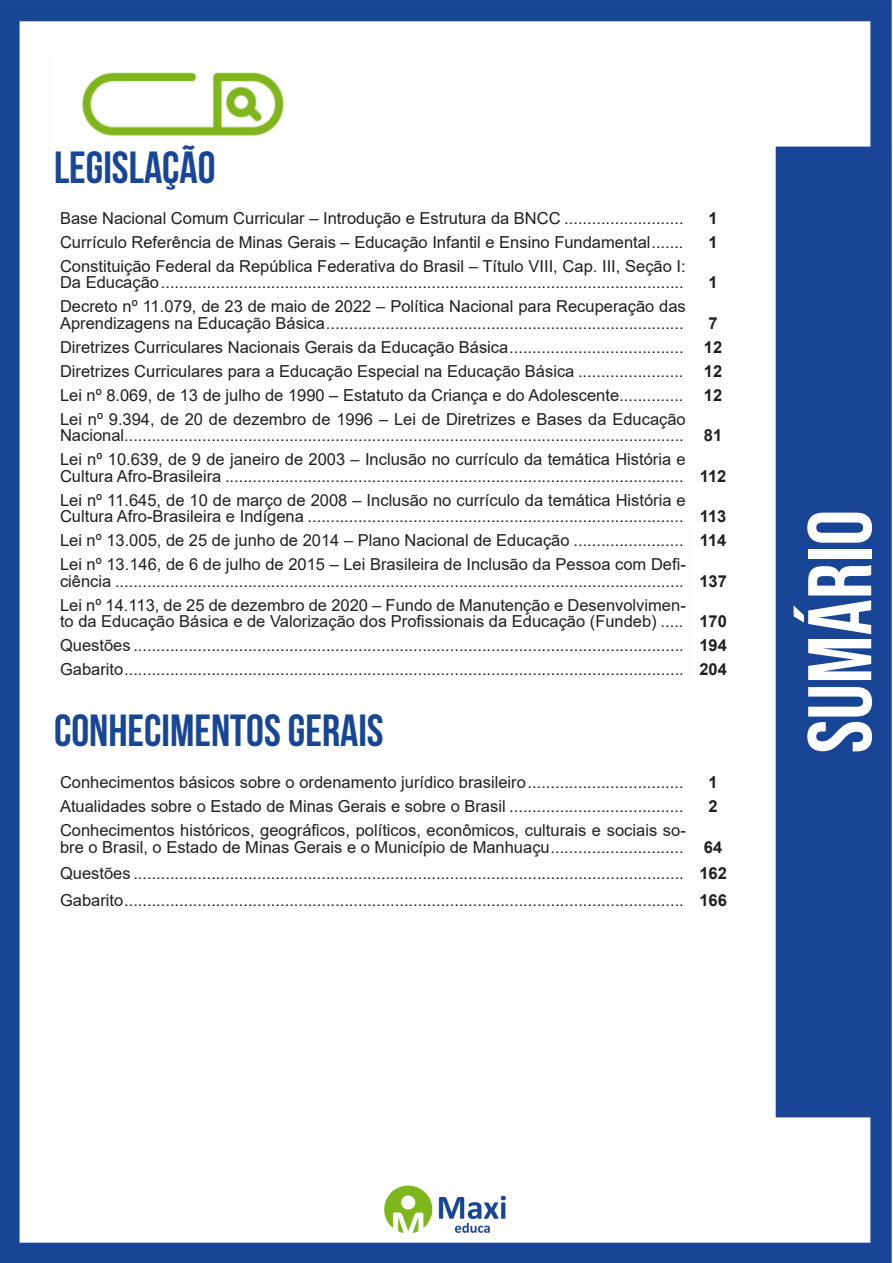
<style>
.page{position:relative;width:893px;height:1263px;background:#fff}
.page>*{position:absolute;margin:0;border:0;box-sizing:border-box;transform-origin:0 0}
.t1{font:90px "Bebas Neue";color:#fff}
.t2{font:700 45px "Bebas Neue";color:#184696}
.ALTERNATIVAS{font:16.5px/16.5px "Arial";color:#231f20}
.INDICE{font:700 16.5px "Arial";color:#231f20}
</style>
<div class="page">
<img style="left:0;top:0;width:892px;height:1263px">
<div style="left:53px;top:55px;width:317px;height:121px;background:#fff"></div>
<img style="left:82px;top:72px;width:201px;height:64px">
<svg style="left:692px;top:528px;width:42px;height:153px"></svg>
<p class="t2" style="left:54px;top:142px;width:163px">LEGISLAÇÃO</p>
<p class="ALTERNATIVAS" style="left:60px;top:209px;width:625px">Base Nacional Comum Curricular – Introdução e Estrutura da BNCC ..........................</p>
<p class="INDICE" style="left:708px;top:206px;width:11px">1</p>
<p class="ALTERNATIVAS" style="left:60px;top:233px;width:625px">Currículo Referência de Minas Gerais – Educação Infantil e Ensino Fundamental.......</p>
<p class="INDICE" style="left:708px;top:230px;width:11px">1</p>
<p class="ALTERNATIVAS" style="left:60px;top:257px;width:627px">Constituição Federal da República Federativa do Brasil – Título VIII, Cap. III, Seção I:<br>Da Educação..................................................................................................................</p>
<p class="INDICE" style="left:708px;top:271px;width:11px">1</p>
<p class="ALTERNATIVAS" style="left:60px;top:298px;width:627px">Decreto nº 11.079, de 23 de maio de 2022 – Política Nacional para Recuperação das<br>Aprendizagens na Educação Básica..............................................................................</p>
<p class="INDICE" style="left:708px;top:311px;width:11px">7</p>
<p class="ALTERNATIVAS" style="left:60px;top:338px;width:625px">Diretrizes Curriculares Nacionais Gerais da Educação Básica......................................</p>
<p class="INDICE" style="left:704px;top:335px;width:20px">12</p>
<p class="ALTERNATIVAS" style="left:60px;top:363px;width:625px">Diretrizes Curriculares para a Educação Especial na Educação Básica .......................</p>
<p class="INDICE" style="left:704px;top:359px;width:20px">12</p>
<p class="ALTERNATIVAS" style="left:60px;top:387px;width:625px">Lei nº 8.069, de 13 de julho de 1990 – Estatuto da Criança e do Adolescente..............</p>
<p class="INDICE" style="left:704px;top:383px;width:20px">12</p>
<p class="ALTERNATIVAS" style="left:60px;top:411px;width:627px">Lei nº 9.394, de 20 de dezembro de 1996 – Lei de Diretrizes e Bases da Educação<br>Nacional..........................................................................................................................</p>
<p class="INDICE" style="left:704px;top:424px;width:20px">81</p>
<p class="ALTERNATIVAS" style="left:60px;top:451px;width:627px">Lei nº 10.639, de 9 de janeiro de 2003 – Inclusão no currículo da temática História e<br>Cultura Afro-Brasileira ....................................................................................................</p>
<p class="ALTERNATIVAS" style="left:60px;top:492px;width:627px">Lei nº 11.645, de 10 de março de 2008 – Inclusão no currículo da temática História e<br>Cultura Afro-Brasileira e Indígena ..................................................................................</p>
<p class="INDICE" style="left:700px;top:464px;width:28px">112</p>
<p class="INDICE" style="left:700px;top:505px;width:28px">113</p>
<p class="ALTERNATIVAS" style="left:60px;top:532px;width:625px">Lei nº 13.005, de 25 de junho de 2014 – Plano Nacional de Educação ........................</p>
<p class="INDICE" style="left:700px;top:529px;width:28px">114</p>
<p class="ALTERNATIVAS" style="left:60px;top:556px;width:627px">Lei nº 13.146, de 6 de julho de 2015 – Lei Brasileira de Inclusão da Pessoa com Defi&shy;ciência ............................................................................................................................</p>
<p class="INDICE" style="left:699px;top:569px;width:29px">137</p>
<p class="ALTERNATIVAS" style="left:60px;top:597px;width:627px">Lei nº 14.113, de 25 de dezembro de 2020 – Fundo de Manutenção e Desenvolvimen&shy;to da Educação Básica e de Valorização dos Profissionais da Educação (Fundeb) .....</p>
<p class="INDICE" style="left:699px;top:610px;width:29px">170</p>
<p class="ALTERNATIVAS" style="left:60px;top:637px;width:625px">Questões ........................................................................................................................</p>
<p class="INDICE" style="left:699px;top:634px;width:29px">194</p>
<p class="ALTERNATIVAS" style="left:60px;top:661px;width:625px">Gabarito..........................................................................................................................</p>
<p class="INDICE" style="left:699px;top:658px;width:29px">204</p>
<p class="t2" style="left:54px;top:706px;width:331px">CONHECIMENTOS GERAIS</p>
<p class="ALTERNATIVAS" style="left:60px;top:774px;width:625px">Conhecimentos básicos sobre o ordenamento jurídico brasileiro..................................</p>
<p class="INDICE" style="left:708px;top:770px;width:11px">1</p>
<p class="ALTERNATIVAS" style="left:60px;top:798px;width:625px">Atualidades sobre o Estado de Minas Gerais e sobre o Brasil ......................................</p>
<p class="INDICE" style="left:708px;top:795px;width:11px">2</p>
<p class="ALTERNATIVAS" style="left:60px;top:822px;width:627px">Conhecimentos históricos, geográficos, políticos, econômicos, culturais e sociais so&shy;bre o Brasil, o Estado de Minas Gerais e o Município de Manhuaçu.............................</p>
<p class="INDICE" style="left:704px;top:835px;width:20px">64</p>
<p class="ALTERNATIVAS" style="left:60px;top:865px;width:625px">Questões ........................................................................................................................</p>
<p class="INDICE" style="left:699px;top:862px;width:29px">162</p>
<p class="ALTERNATIVAS" style="left:60px;top:892px;width:625px">Gabarito..........................................................................................................................</p>
<p class="INDICE" style="left:699px;top:888px;width:29px">166</p>
<h1 class="t1" style="left:789px;top:753px;width:245px;rotate:-90deg">sumário</h1>
</div>
